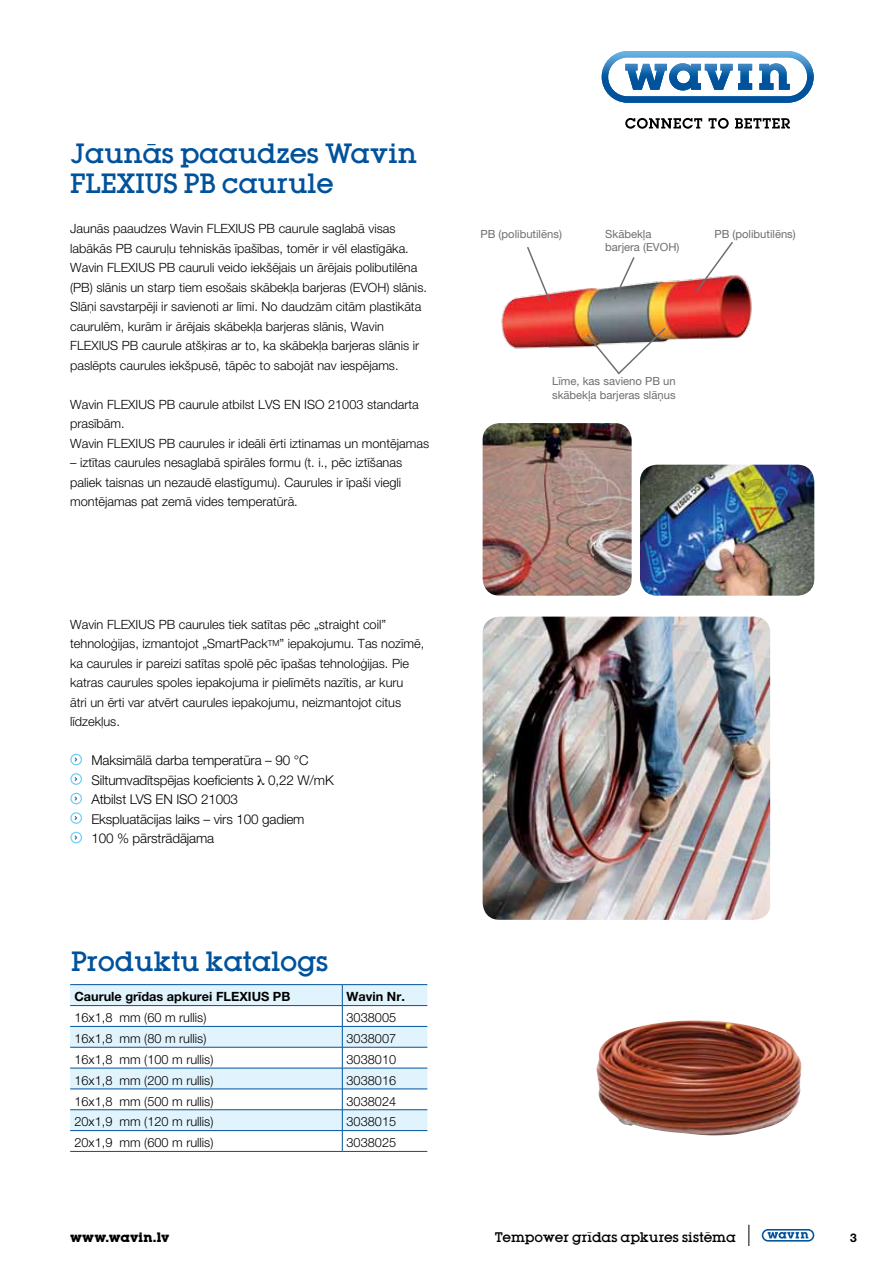
<style>
.page{position:relative;width:893px;height:1263px;background:#fff}
.page>*{position:absolute;margin:0;border:0;box-sizing:border-box;transform-origin:0 0}
.t1{font:500 24px/30px "Lubalin";color:#00529c}
.t2{font:300 13.5px/19.5px "Helvetica Neue LT Pro";letter-spacing:-.01em;color:#000}
.t3{font:300 12.75px/19.5px "Helvetica Neue CEU";color:#000}
.t4{font:700 12.75px "Helvetica Neue CEU";color:#000}
.t5{font:500 12px "Lubalin";color:#000}
.t6{font:700 12px "Lubalin";letter-spacing:.01em;color:#000}
.t7{font:700 12px "Helvetica Neue LT Pro";color:#000}
.t8{font:11.25px/13.5px "Helvetica Neue LT Pro";color:#6d6e71}
</style>
<div class="page">
<svg style="left:762px;top:1229px;width:52px;height:12px"></svg>
<svg style="left:748px;top:1225px;width:1px;height:21px"></svg>
<svg style="left:625px;top:118px;width:77px;height:11px"></svg>
<svg style="left:708px;top:118px;width:21px;height:11px"></svg>
<svg style="left:735px;top:118px;width:55px;height:10px"></svg>
<svg style="left:602px;top:51px;width:212px;height:52px"></svg>
<div style="left:70px;top:754px;width:12px;height:11px;border:1px solid #71d0f6;border-radius:50%"></div>
<svg style="left:73px;top:756px;width:5px;height:7px"></svg>
<div style="left:70px;top:773px;width:12px;height:12px;border:1px solid #71d0f6;border-radius:50%"></div>
<div style="left:70px;top:793px;width:12px;height:11px;border:1px solid #71d0f6;border-radius:50%"></div>
<svg style="left:73px;top:795px;width:5px;height:7px"></svg>
<div style="left:70px;top:812px;width:12px;height:12px;border:1px solid #71d0f6;border-radius:50%"></div>
<div style="left:70px;top:832px;width:12px;height:11px;border:1px solid #71d0f6;border-radius:50%"></div>
<svg style="left:73px;top:834px;width:5px;height:7px"></svg>
<img style="left:501px;top:275px;width:251px;height:74px">
<svg style="left:526px;top:247px;width:26px;height:57px"></svg>
<svg style="left:695px;top:242px;width:39px;height:51px"></svg>
<svg style="left:613px;top:257px;width:23px;height:44px"></svg>
<svg style="left:585px;top:326px;width:82px;height:49px"></svg>
<img style="left:483px;top:617px;width:287px;height:303px">
<img style="left:483px;top:423px;width:149px;height:173px">
<img style="left:640px;top:465px;width:174px;height:131px">
<svg style="left:70px;top:985px;width:357px;height:145px;fill:#e1f4fd"></svg>
<hr style="left:70px;top:984px;width:272px;height:1px;background:#00529c">
<hr style="left:342px;top:984px;width:85px;height:1px;background:#00529c">
<hr style="left:70px;top:1005px;width:272px;height:1px;background:#00529c">
<hr style="left:342px;top:1005px;width:85px;height:1px;background:#00529c">
<hr style="left:70px;top:1026px;width:272px;height:1px;background:#00529c">
<hr style="left:342px;top:1026px;width:85px;height:1px;background:#00529c">
<hr style="left:70px;top:1047px;width:272px;height:1px;background:#00529c">
<hr style="left:342px;top:1047px;width:85px;height:1px;background:#00529c">
<hr style="left:70px;top:1068px;width:272px;height:1px;background:#00529c">
<hr style="left:342px;top:1068px;width:85px;height:1px;background:#00529c">
<hr style="left:70px;top:1089px;width:272px;height:1px;background:#00529c">
<hr style="left:342px;top:1089px;width:85px;height:1px;background:#00529c">
<hr style="left:70px;top:1109px;width:272px;height:1px;background:#00529c">
<hr style="left:342px;top:1109px;width:85px;height:1px;background:#00529c">
<hr style="left:70px;top:1130px;width:272px;height:1px;background:#00529c">
<hr style="left:342px;top:1130px;width:85px;height:1px;background:#00529c">
<svg style="left:342px;top:985px;width:1px;height:166px"></svg>
<hr style="left:70px;top:1151px;width:272px;height:1px;background:#00529c">
<hr style="left:342px;top:1151px;width:85px;height:1px;background:#00529c">
<img style="left:596px;top:1020px;width:206px;height:115px">
<h1 class="t1" style="left:70px;top:138px;width:348px">Jaunas paaudzes Wavin<br>FLEXIUS PB caurule</h1>
<p class="t3" style="left:70px;top:219px;width:358px">Jaunās paaudzes Wavin FLEXIUS PB caurule saglabā visas labākās PB cauruļu tehniskās īpašības, tomēr ir vēl elastīgāka.<br>Wavin FLEXIUS PB cauruli veido iekšējais un ārējais polibutilēna (PB) slānis un starp tiem esošais skābekļa barjeras (EVOH) slānis.<br>Slāņi savstarpēji ir savienoti ar līmi. No daudzām citām plastikāta caurulēm, kurām ir ārējais skābekļa barjeras slānis, Wavin FLEXIUS PB caurule atšķiras ar to, ka skābekļa barjeras slānis ir paslēpts caurules iekšpusē, tāpēc to sabojāt nav iespējams.</p>
<p class="t3" style="left:70px;top:394px;width:360px">Wavin FLEXIUS PB caurule atbilst LVS EN ISO 21003 standarta prasībām.<br>Wavin FLEXIUS PB caurules ir ideāli ērti iztinamas un montējamas</p>
<p class="t3" style="left:70px;top:453px;width:334px;text-align:justify">– iztītas caurules nesaglabā spirāles formu (t. i., pēc iztīšanas paliek taisnas un nezaudē elastīgumu). Caurules ir īpaši viegli montējamas pat zemā vides temperatūrā.</p>
<p class="t3" style="left:70px;top:614px;width:356px">Wavin FLEXIUS PB caurules tiek satītas pēc „straight coil” tehnoloģijas, izmantojot „SmartPack<sup>TM</sup>” iepakojumu. Tas nozīmē, ka caurules ir pareizi satītas spolē pēc īpašas tehnoloģijas. Pie katras caurules spoles iepakojuma ir pielīmēts nazītis, ar kuru<br>ātri un ērti var atvērt caurules iepakojumu, neizmantojot citus līdzekļus.</p>
<p class="t2" style="left:91px;top:751px;width:244px">Maksimālā darba temperatūra – 90 °C<br>Siltumvadītspējas koeficients 0,22 W/mK<br>Atbilst LVS EN ISO 21003<br>Ekspluatācijas laiks – virs 100 gadiem<br>100 % pārstrādājama</p>
<h1 class="t1" style="left:71px;top:946px;width:259px">Produktu katalogs</h1>
<p class="t4" style="left:74px;top:989px;width:218px">Caurule grīdas apkurei FLEXIUS PB</p>
<p class="t4" style="left:347px;top:989px;width:60px">Wavin Nr.</p>
<p class="t3" style="left:74px;top:1007px;width:134px">16x1,8 mm (60 m rullis)</p>
<p class="t3" style="left:347px;top:1007px;width:51px">3038005</p>
<p class="t3" style="left:74px;top:1028px;width:134px">16x1,8 mm (80 m rullis)</p>
<p class="t3" style="left:347px;top:1028px;width:51px">3038007</p>
<p class="t3" style="left:74px;top:1049px;width:141px">16x1,8 mm (100 m rullis)</p>
<p class="t3" style="left:347px;top:1049px;width:51px">3038010</p>
<p class="t3" style="left:74px;top:1070px;width:141px">16x1,8 mm (200 m rullis)</p>
<p class="t3" style="left:347px;top:1070px;width:51px">3038016</p>
<p class="t3" style="left:74px;top:1091px;width:141px">16x1,8 mm (500 m rullis)</p>
<p class="t3" style="left:347px;top:1091px;width:51px">3038024</p>
<p class="t3" style="left:74px;top:1112px;width:141px">20x1,9 mm (120 m rullis)</p>
<p class="t3" style="left:347px;top:1112px;width:51px">3038015</p>
<p class="t3" style="left:74px;top:1132px;width:141px">20x1,9 mm (600 m rullis)</p>
<p class="t3" style="left:347px;top:1132px;width:51px">3038025</p>
<p class="t8" style="left:480px;top:227px;width:83px">PB (polibutilēns)</p>
<p class="t8" style="left:605px;top:227px;width:48px">Skābekļa</p>
<p class="t8" style="left:714px;top:227px;width:83px">PB (polibutilēns)</p>
<p class="t8" style="left:605px;top:240px;width:76px">barjera (EVOH)</p>
<p class="t8" style="left:552px;top:374px;width:125px">Līme, kas savieno PB un skābekļa barjeras slāņus</p>
<p class="t6" style="left:70px;top:1228px;width:101px">www.wavin.lv</p>
<p class="t5" style="left:495px;top:1229px;width:242px">Tempower gridas apkures sistema</p>
<p class="t7" style="left:850px;top:1230px;width:8px">3</p>
</div>
